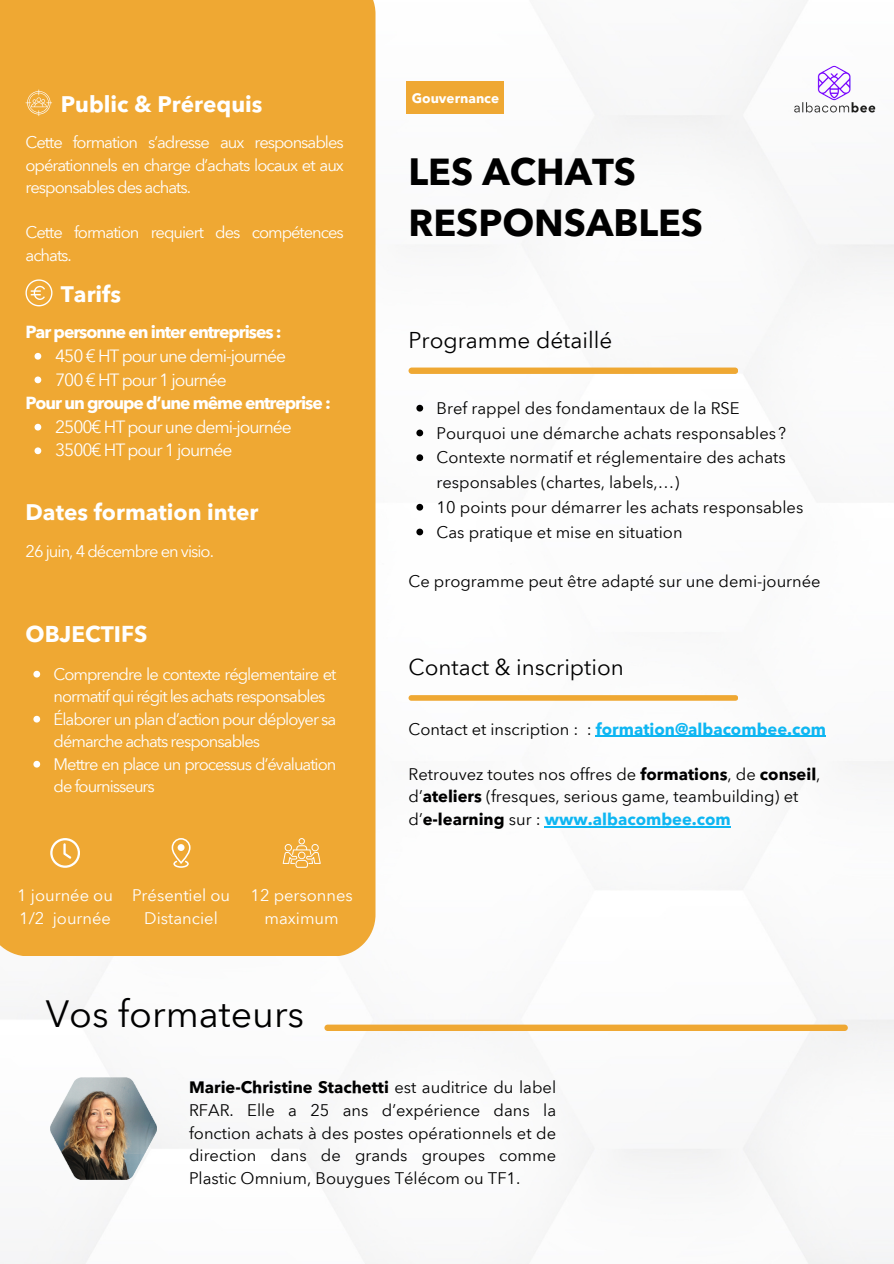
<style>
.page{position:relative;width:894px;height:1264px;background:#fff}
.page>*{position:absolute;margin:0;border:0;box-sizing:border-box;transform-origin:0 0}
.t1{font:700 37.5px/51.8px "Avenir Next Thai Modern";color:#000}
.t2{font:37.5px "Avenir Next Thai Modern";color:#000}
.t3{font:700 22.5px "Avenir Next Thai Modern";color:#fff}
.t4{font:22.5px "Avenir Next Thai Modern";color:#000}
.t5{font:17.4px "Avenir Next Thai Modern";letter-spacing:-.06em;color:#fff}
.t6{font:700 17.4px "Avenir Next Thai Modern";letter-spacing:-.06em;color:#fff}
.t7{font:16.5px/22.5px "Avenir Next Thai Modern";color:#000}
.t8{font:16.5px/22.5px "Avenir Next Thai Modern";letter-spacing:-.06em;color:#fff}
.t9{font:16.5px/22.5px "Avenir Next Thai Modern";color:#fff;text-align:center}
.t10{font:700 16.5px "Avenir Next Thai Modern";color:#0eb6f2}
.t11{font:700 13.5px "Avenir Next Thai Modern";color:#fff}
.s1{font-weight:400;color:#000}
.s2{font-weight:700}
.s3{font-weight:700;color:#0eb6f2}
</style>
<div class="page">
<img style="left:0;top:8px;width:893px;height:1255px">
<div style="left:324px;top:1024px;width:523px;height:6px;background:#efa833;border-radius:3px"></div>
<div style="left:408px;top:367px;width:330px;height:7px;background:#efa833;border-radius:3px"></div>
<div style="left:0;top:0;width:375px;height:956px;background:#efa833"></div>
<svg style="left:50px;top:838px;width:29px;height:29px"></svg>
<svg style="left:171px;top:838px;width:19px;height:29px"></svg>
<div style="left:177px;top:844px;width:7px;height:7px;background:#fff;border-radius:50%"></div>
<svg style="left:282px;top:838px;width:39px;height:29px"></svg>
<svg style="left:26px;top:89px;width:26px;height:27px"></svg>
<svg style="left:26px;top:279px;width:26px;height:27px"></svg>
<svg style="left:408px;top:695px;width:330px;height:5px;background:#efaa38"></svg>
<div style="left:406px;top:82px;width:98px;height:32px;background:#efa833"></div>
<svg style="left:416px;top:405px;width:7px;height:6px"></svg>
<svg style="left:416px;top:429px;width:7px;height:7px"></svg>
<svg style="left:416px;top:454px;width:7px;height:7px"></svg>
<svg style="left:416px;top:504px;width:7px;height:6px"></svg>
<svg style="left:416px;top:528px;width:7px;height:7px"></svg>
<svg style="left:33px;top:670px;width:7px;height:7px"></svg>
<svg style="left:33px;top:715px;width:7px;height:7px"></svg>
<svg style="left:33px;top:760px;width:7px;height:7px"></svg>
<svg style="left:35px;top:353px;width:6px;height:6px"></svg>
<svg style="left:35px;top:376px;width:6px;height:7px"></svg>
<svg style="left:35px;top:424px;width:6px;height:6px"></svg>
<svg style="left:35px;top:447px;width:6px;height:7px"></svg>
<img style="left:792px;top:65px;width:84px;height:48px">
<hr style="left:595px;top:736px;width:230px;height:1px;background:#0eb6f2">
<hr style="left:544px;top:826px;width:186px;height:1px;background:#0eb6f2">
<img style="left:50px;top:1077px;width:106px;height:102px">
<p class="t3" style="left:61px;top:86px;width:203px">Public &amp; Prérequis</p>
<p class="t8" style="left:26px;top:130px;width:320px;text-align:justify">Cette formation s’adresse aux responsables opérationnels en charge d’achats locaux et aux responsables des achats.</p>
<p class="t8" style="left:26px;top:220px;width:320px">Cette formation requiert des compétences achats.</p>
<p class="t3" style="left:61px;top:276px;width:62px">Tarifs</p>
<p class="t6" style="left:26px;top:318px;width:257px">Par personne en inter entreprises :</p>
<p class="t5" style="left:55px;top:342px;width:232px">450 € HT pour une demi-journée</p>
<p class="t5" style="left:55px;top:366px;width:173px">700 € HT pour 1 journée</p>
<h4 class="t6" style="left:26px;top:389px;width:307px">Pour un groupe d’une même entreprise :</h4>
<p class="t5" style="left:55px;top:413px;width:238px">2500€ HT pour une demi-journée</p>
<p class="t5" style="left:55px;top:437px;width:179px">3500€ HT pour 1 journée</p>
<p class="t3" style="left:26px;top:494px;width:234px">Dates formation inter</p>
<p class="t8" style="left:26px;top:538px;width:190px">26 juin, 4 décembre en visio.</p>
<p class="t3" style="left:26px;top:616px;width:123px">OBJECTIFS</p>
<p class="t8" style="left:54px;top:662px;width:284px">Comprendre le contexte réglementaire et normatif qui régit les achats responsables</p>
<p class="t8" style="left:54px;top:707px;width:284px">Élaborer un plan d’action pour déployer sa démarche achats responsables</p>
<p class="t8" style="left:54px;top:752px;width:284px">Mettre en place un processus d’évaluation de fournisseurs</p>
<p class="t9" style="left:17px;top:883px;width:97px">1 journée ou</p>
<p class="t9" style="left:19px;top:905px;width:93px">1/2 journée</p>
<p class="t9" style="left:132px;top:883px;width:99px">Présentiel ou</p>
<h6 class="t9" style="left:144px;top:905px;width:75px">Distanciel</h6>
<p class="t9" style="left:250px;top:883px;width:104px">12 personnes maximum</p>
<p class="t2" style="left:46px;top:984px;width:260px">Vos formateurs</p>
<h4 class="t11" style="left:411px;top:88px;width:89px">Gouvernance</h4>
<h1 class="t1" style="left:408px;top:144px;width:296px">LES ACHATS<br>RESPONSABLES</h1>
<p class="t4" style="left:408px;top:322px;width:205px">Programme détaillé</p>
<p class="t7" style="left:436px;top:396px;width:304px">Bref rappel des fondamentaux de la RSE</p>
<h4 class="t7" style="left:436px;top:421px;width:351px">Pourquoi une démarche achats responsables ?</h4>
<p class="t7" style="left:436px;top:444px;width:350px;line-height:24.8px">Contexte normatif et réglementaire des achats responsables (chartes, labels,…)</p>
<h3 class="t7" style="left:436px;top:495px;width:368px">10 points pour démarrer les achats responsables</h3>
<p class="t7" style="left:436px;top:520px;width:247px">Cas pratique et mise en situation</p>
<p class="t7" style="left:408px;top:569px;width:413px">Ce programme peut être adapté sur une demi-journée</p>
<h5 class="t4" style="left:408px;top:649px;width:217px">Contact &amp; inscription</h5>
<p class="t10" style="left:408px;top:716px;width:419px"><span class="s1">Contact et inscription : :</span> formation@albacombee.com</p>
<p class="t7" style="left:408px;top:762px;width:413px">Retrouvez toutes nos offres de <span class="s2">formations</span>, de <span class="s2">conseil</span>, d’<span class="s2">ateliers</span> (fresques, serious game, teambuilding) et d’<span class="s2">e-learning</span> sur : <span class="s3">www.albacombee.com</span></p>
<h5 class="t7" style="left:189px;top:1075px;width:368px;text-align:justify"><span class="s2">Marie-Christine Stachetti</span> est auditrice du label RFAR. Elle a 25 ans d’expérience dans la fonction achats à des postes opérationnels et de direction dans de grands groupes comme Plastic Omnium, Bouygues Télécom ou TF1.</h5>
</div>
